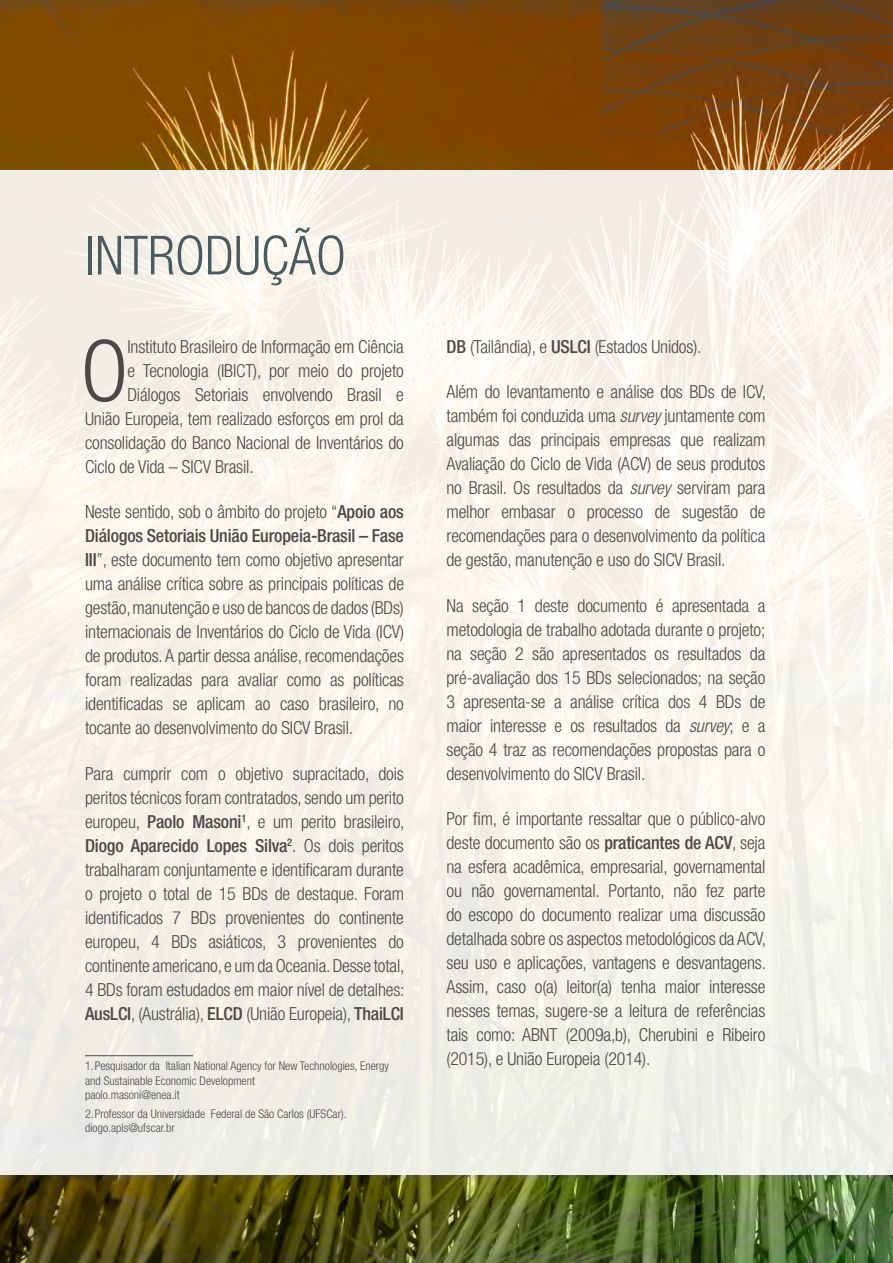
<style>
.page{position:relative;width:893px;height:1263px;background:#fff}
.page>*{position:absolute;margin:0;border:0;box-sizing:border-box;transform-origin:0 0}
.t1{font:300 condensed 85.2px "Helvetica Neue LT Std";color:#4b4847}
.t2{font:300 condensed 54px "Helvetica Neue LT Std";color:#495b5e}
.t3{font:300 condensed 18px/24px "Helvetica Neue LT Std";letter-spacing:-.01em;color:#4b4847;text-align:justify}
.t4{font:300 condensed 12px/14.4px "Helvetica Neue LT Std";color:#4b4847}
.s1{font-weight:500}
.s2{font-style:italic}
</style>
<div class="page">
<img style="left:0;top:0;width:893px;height:1263px">
<div style="left:0;top:170px;width:893px;height:1005px;background:#f6f3ea"></div>
<hr style="left:85px;top:1055px;width:108px;height:1px;background:#4b4847">
<h2 class="t2" style="left:85px;top:224px;width:262px">INTRODUÇÃO</h2>
<h1 class="t1" style="left:81px;top:322px;width:49px">O</h1>
<p class="t3" style="left:127px;top:335px;width:278px">Instituto Brasileiro de Informação em Ciência</p>
<p class="t3" style="left:127px;top:358px;width:278px">e Tecnologia (IBICT), por meio do projeto</p>
<p class="t3" style="left:127px;top:382px;width:278px">Diálogos Setoriais envolvendo Brasil e</p>
<p class="t3" style="left:85px;top:406px;width:320px">União Europeia, tem realizado esforços em prol da</p>
<p class="t3" style="left:85px;top:430px;width:320px">consolidação do Banco Nacional de Inventários do</p>
<p class="t3" style="left:85px;top:454px;width:170px">Ciclo de Vida – SICV Brasil.</p>
<p class="t3" style="left:85px;top:500px;width:320px">Neste sentido, sob o âmbito do projeto “<span class="s1">Apoio aos Diálogos Setoriais União Europeia-Brasil – Fase III</span>”, este documento tem como objetivo apresentar uma análise crítica sobre as principais políticas de gestão, manutenção e uso de bancos de dados (BDs) internacionais de Inventários do Ciclo de Vida (ICV) de produtos. A partir dessa análise, recomendações foram realizadas para avaliar como as políticas identificadas se aplicam ao caso brasileiro, no tocante ao desenvolvimento do SICV Brasil.</p>
<p class="t3" style="left:85px;top:761px;width:321px">Para cumprir com o objetivo supracitado, dois peritos técnicos foram contratados, sendo um perito europeu, <span class="s1">Paolo Masoni</span><sup>1</sup>, e um perito brasileiro, <span class="s1">Diogo Aparecido Lopes Silva</span><sup>2</sup>. Os dois peritos trabalharam conjuntamente e identificaram durante o projeto o total de 15 BDs de destaque. Foram identificados 7 BDs provenientes do continente europeu, 4 BDs asiáticos, 3 provenientes do continente americano, e um da Oceania. Desse total, 4 BDs foram estudados em maior nível de detalhes:<br><span class="s1">AusLCI</span>, (Austrália), <span class="s1">ELCD</span> (União Europeia), <span class="s1">ThaiLCI</span></p>
<p class="t4" style="left:85px;top:1058px;width:305px">1.Pesquisador da Italian National Agency for New Technologies, Energy and Sustainable Economic Development<br>paolo.masoni@enea.it</p>
<p class="t4" style="left:85px;top:1106px;width:263px">2.Professor da Universidade Federal de São Carlos (UFSCar). diogo.apls@ufscar.br</p>
<p class="t3" style="left:446px;top:335px;width:256px"><span class="s1">DB</span> (Tailândia), e <span class="s1">USLCI</span> (Estados Unidos).</p>
<p class="t3" style="left:446px;top:380px;width:321px">Além do levantamento e análise dos BDs de ICV, também foi conduzida uma <span class="s2">survey</span> juntamente com algumas das principais empresas que realizam Avaliação do Ciclo de Vida (ACV) de seus produtos no Brasil. Os resultados da <span class="s2">survey</span> serviram para melhor embasar o processo de sugestão de recomendações para o desenvolvimento da política de gestão, manutenção e uso do SICV Brasil.</p>
<p class="t3" style="left:446px;top:593px;width:320px">Na seção 1 deste documento é apresentada a metodologia de trabalho adotada durante o projeto; na seção 2 são apresentados os resultados da pré-avaliação dos 15 BDs selecionados; na seção 3 apresenta-se a análise crítica dos 4 BDs de maior interesse e os resultados da <span class="s2">survey</span>; e a seção 4 traz as recomendações propostas para o desenvolvimento do SICV Brasil.</p>
<p class="t3" style="left:446px;top:806px;width:321px">Por fim, é importante ressaltar que o público-alvo deste documento são os <span class="s1">praticantes de ACV</span>, seja na esfera acadêmica, empresarial, governamental ou não governamental. Portanto, não fez parte do escopo do documento realizar uma discussão detalhada sobre os aspectos metodológicos da ACV, seu uso e aplicações, vantagens e desvantagens.<br>Assim, caso o(a) leitor(a) tenha maior interesse nesses temas, sugere-se a leitura de referências tais como: ABNT (2009a,b), Cherubini e Ribeiro (2015), e União Europeia (2014).</p>
</div>
